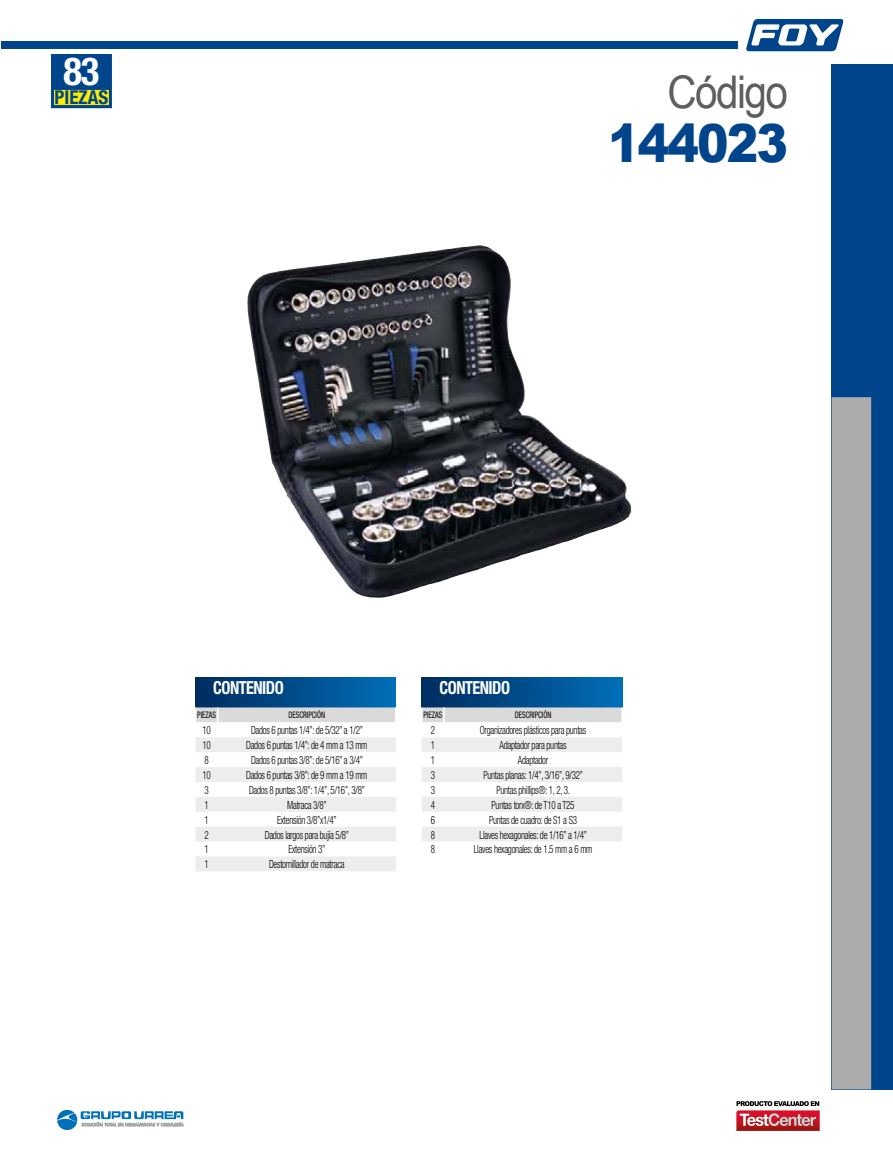
<style>
.page{position:relative;width:893px;height:1149px;background:#fff}
.page>*{position:absolute;margin:0;border:0;box-sizing:border-box;transform-origin:0 0}
.t1{font:900 52.5px "Arial";letter-spacing:-.04em;color:#00448c;scale:.9 1}
.t2{font:45px "Arial";letter-spacing:-.04em;color:#5f5e5e;scale:.9 1}
.t3{font:700 condensed 38.7px "Helvetica Neue";color:#fff}
.t4{font:700 condensed 19.05px "Helvetica Neue";color:#00448c}
.t5{font:700 condensed 18px "Helvetica Neue";letter-spacing:-.03em;color:#fff;scale:.9 1}
.t6{font:300 condensed 11.25px "Helvetica Neue";letter-spacing:-.03em;color:#000;scale:.8 1}
.t7{font:condensed 9px "Helvetica Neue";color:#000;scale:.8 1}
</style>
<div class="page">
<svg style="left:57px;top:1110px;width:127px;height:20px"></svg>
<div style="left:832px;top:64px;width:61px;height:1025px;background:#00448c"></div>
<div style="left:832px;top:397px;width:39px;height:692px;background:#acacac"></div>
<div style="left:1px;top:41px;width:736px;height:8px;background:#00448c"></div>
<svg style="left:736px;top:1101px;width:84px;height:29px"></svg>
<svg style="left:746px;top:19px;width:98px;height:32px"></svg>
<svg style="left:51px;top:54px;width:61px;height:55px;background:#42706b"></svg>
<div style="left:195px;top:677px;width:201px;height:30px;background:linear-gradient(to right,#002c5f,#006eb8)"></div>
<svg style="left:195px;top:707px;width:201px;height:164px"></svg>
<div style="left:422px;top:677px;width:200px;height:30px;background:linear-gradient(to right,#002c5f,#006eb7)"></div>
<svg style="left:421px;top:707px;width:202px;height:134px"></svg>
<img style="left:247px;top:245px;width:384px;height:353px">
<h3 class="t3" style="left:63px;top:48px;width:37px">83</h3>
<h3 class="t4" style="left:55px;top:86px;width:55px">PIEZAS</h3>
<h2 class="t2" style="left:668px;top:62px;width:135px">Código</h2>
<h1 class="t1" style="left:608px;top:105px;width:201px">144023</h1>
<h3 class="t5" style="left:213px;top:676px;width:80px">CONTENIDO</h3>
<p class="t7" style="left:197px;top:709px;width:25px">PIEZAS</p>
<p class="t7" style="left:289px;top:709px;width:47px">DESCRIPCIÓN</p>
<p class="t6" style="left:202px;top:723px;width:12px">10</p>
<p class="t6" style="left:251px;top:723px;width:141px">Dados 6 puntas 1/4”: de 5/32” a 1/2”</p>
<p class="t6" style="left:202px;top:738px;width:12px">10</p>
<p class="t6" style="left:246px;top:738px;width:153px">Dados 6 puntas 1/4”: de 4 mm a 13 mm</p>
<p class="t6" style="left:204px;top:753px;width:7px">8</p>
<p class="t6" style="left:251px;top:753px;width:141px">Dados 6 puntas 3/8”: de 5/16” a 3/4”</p>
<p class="t6" style="left:202px;top:768px;width:12px">10</p>
<p class="t6" style="left:246px;top:768px;width:153px">Dados 6 puntas 3/8”: de 9 mm a 19 mm</p>
<p class="t6" style="left:204px;top:783px;width:7px">3</p>
<p class="t6" style="left:249px;top:783px;width:146px">Dados 8 puntas 3/8”: 1/4”, 5/16”, 3/8”</p>
<p class="t6" style="left:204px;top:798px;width:7px">1</p>
<p class="t6" style="left:287px;top:798px;width:51px">Matraca 3/8”</p>
<p class="t6" style="left:204px;top:813px;width:7px">1</p>
<p class="t6" style="left:277px;top:813px;width:76px">Extensión 3/8”x1/4”</p>
<p class="t6" style="left:204px;top:827px;width:7px">2</p>
<p class="t6" style="left:265px;top:827px;width:107px">Dados largos para bujía 5/8”</p>
<p class="t6" style="left:204px;top:842px;width:7px">1</p>
<p class="t6" style="left:288px;top:842px;width:48px">Extensión 3”</p>
<p class="t6" style="left:204px;top:857px;width:7px">1</p>
<p class="t6" style="left:269px;top:857px;width:96px">Destornillador de matraca</p>
<h3 class="t5" style="left:440px;top:676px;width:80px">CONTENIDO</h3>
<p class="t7" style="left:423px;top:709px;width:25px">PIEZAS</p>
<p class="t7" style="left:515px;top:709px;width:47px">DESCRIPCIÓN</p>
<p class="t6" style="left:431px;top:723px;width:7px">2</p>
<p class="t6" style="left:480px;top:723px;width:135px">Organizadores plásticos para puntas</p>
<p class="t6" style="left:431px;top:738px;width:7px">1</p>
<p class="t6" style="left:499px;top:738px;width:86px">Adaptador para puntas</p>
<p class="t6" style="left:431px;top:753px;width:7px">1</p>
<p class="t6" style="left:518px;top:753px;width:40px">Adaptador</p>
<p class="t6" style="left:431px;top:768px;width:7px">3</p>
<p class="t6" style="left:483px;top:768px;width:126px">Puntas planas: 1/4”, 3/16”, 9/32”</p>
<p class="t6" style="left:431px;top:783px;width:7px">3</p>
<p class="t6" style="left:496px;top:783px;width:94px">Puntas phillips®: 1, 2, 3.</p>
<p class="t6" style="left:431px;top:798px;width:7px">4</p>
<p class="t6" style="left:492px;top:798px;width:105px">Puntas torx®: de T10 a T25</p>
<p class="t6" style="left:431px;top:813px;width:7px">6</p>
<p class="t6" style="left:489px;top:813px;width:111px">Puntas de cuadro: de S1 a S3</p>
<p class="t6" style="left:431px;top:827px;width:7px">8</p>
<p class="t6" style="left:479px;top:827px;width:136px">Llaves hexagonales: de 1/16” a 1/4”</p>
<p class="t6" style="left:431px;top:842px;width:7px">8</p>
<p class="t6" style="left:474px;top:842px;width:150px">Llaves hexagonales: de 1.5 mm a 6 mm</p>
</div>
